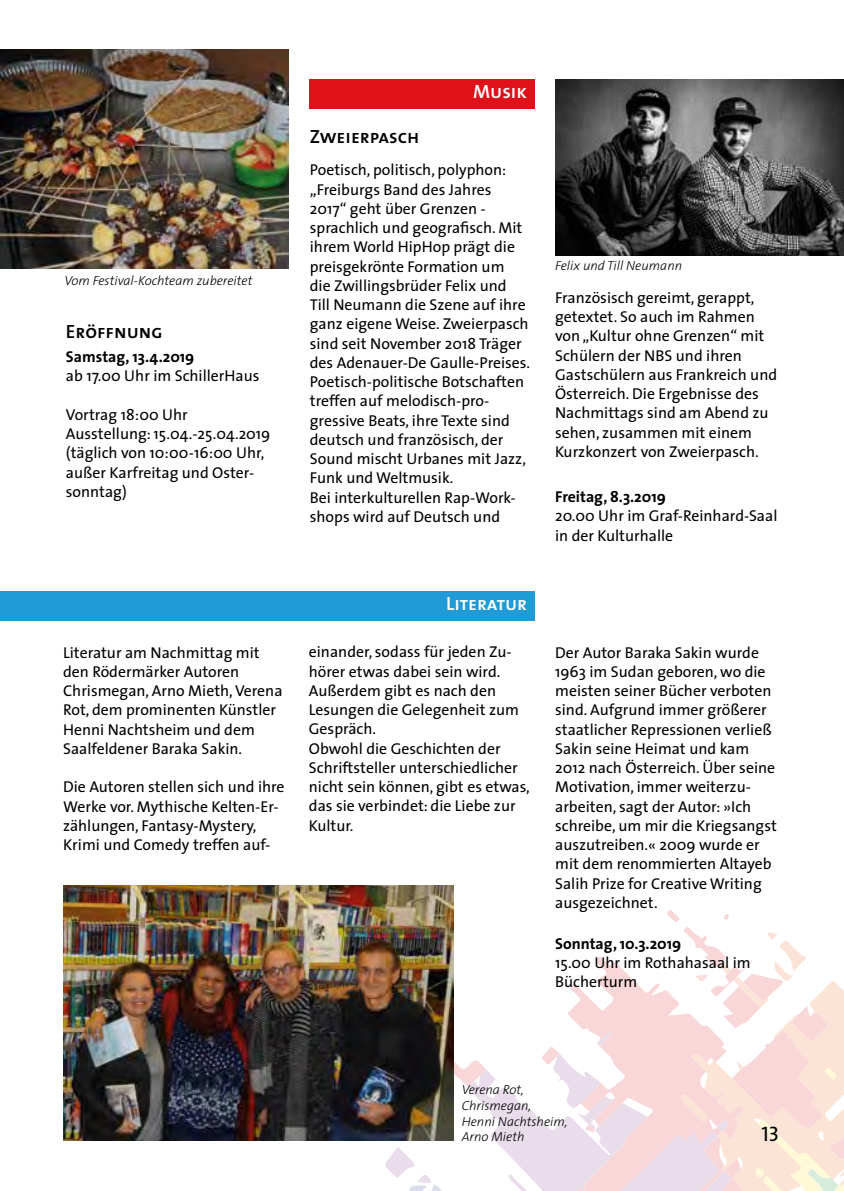
<style>
.page{position:relative;width:844px;height:1191px;background:#fff}
.page>*{position:absolute;margin:0;border:0;box-sizing:border-box;transform-origin:0 0}
.t1{font:21px "The Sans Caps";color:#000}
.t2{font:19.25px "The Sans Semi Bold Caps";color:#000}
.t3{font:19.25px "The Sans Semi Bold Caps";color:#fff}
.t4{font:15.75px/19.2px "The Sans";color:#000}
.t5{font:700 15.75px "The Sans";color:#000}
.t6{font:italic 300 13.12px/15.8px "The Sans";color:#000}
</style>
<div class="page">
<svg style="left:385px;top:909px;width:458px;height:282px"></svg>
<img style="left:63px;top:885px;width:390px;height:255px">
<img style="left:0;top:50px;width:289px;height:218px">
<img style="left:555px;top:79px;width:288px;height:176px">
<div style="left:0;top:591px;width:534px;height:30px;background:#209bd7"></div>
<div style="left:309px;top:79px;width:225px;height:30px;background:#e1111a"></div>
<p class="t6" style="left:64px;top:272px;width:189px">Vom Festival-Kochteam zubereitet</p>
<p class="t2" style="left:66px;top:315px;width:98px">Eröffnung</p>
<p class="t5" style="left:66px;top:343px;width:130px">Samstag, 13.4.2019</p>
<p class="t4" style="left:66px;top:366px;width:195px">ab 17.00 Uhr im SchillerHaus</p>
<p class="t4" style="left:66px;top:404px;width:206px">Vortrag 18:00 Uhr<br>Ausstellung: 15.04.-25.04.2019 (täglich von 10:00-16:00 Uhr, außer Karfreitag und Oster&shy;sonntag)</p>
<p class="t2" style="left:310px;top:120px;width:111px">Zweierpasch</p>
<p class="t3" style="left:473px;top:76px;width:56px">Musik</p>
<p class="t4" style="left:310px;top:160px;width:222px">Poetisch, politisch, polyphon: „Freiburgs Band des Jahres<br>2017“ geht über Grenzen - sprachlich und geografisch. Mit ihrem World HipHop prägt die preisgekrönte Formation um<br>die Zwillingsbrüder Felix und<br>Till Neumann die Szene auf ihre ganz eigene Weise. Zweierpasch sind seit November 2018 Träger des Adenauer-De Gaulle-Preises.<br>Poetisch-politische Botschaften treffen auf melodisch-pro&shy;gressive Beats, ihre Texte sind deutsch und französisch, der<br>Sound mischt Urbanes mit Jazz,<br>Funk und Weltmusik.<br>Bei interkulturellen Rap-Work&shy;shops wird auf Deutsch und</p>
<p class="t4" style="left:63px;top:642px;width:221px">Literatur am Nachmittag mit den Rödermärker Autoren<br>Chrismegan, Arno Mieth, Verena<br>Rot, dem prominenten Künstler<br>Henni Nachtsheim und dem<br>Saalfeldener Baraka Sakin.</p>
<p class="t4" style="left:63px;top:777px;width:223px">Die Autoren stellen sich und ihre<br>Werke vor. Mythische Kelten-Er&shy;zählungen, Fantasy-Mystery,<br>Krimi und Comedy treffen auf-</p>
<p class="t3" style="left:446px;top:587px;width:82px">Literatur</p>
<p class="t4" style="left:309px;top:642px;width:222px">einander, sodass für jeden Zu&shy;hörer etwas dabei sein wird.<br>Außerdem gibt es nach den<br>Lesungen die Gelegenheit zum<br>Gespräch.<br>Obwohl die Geschichten der<br>Schriftsteller unterschiedlicher nicht sein können, gibt es etwas, das sie verbindet: die Liebe zur<br>Kultur.</p>
<p class="t6" style="left:555px;top:257px;width:128px">Felix und Till Neumann</p>
<p class="t4" style="left:555px;top:287px;width:223px">Französisch gereimt, gerappt, getextet. So auch im Rahmen von „Kultur ohne Grenzen“ mit<br>Schülern der NBS und ihren<br>Gastschülern aus Frankreich und<br>Österreich. Die Ergebnisse des<br>Nachmittags sind am Abend zu sehen, zusammen mit einem<br>Kurzkonzert von Zweierpasch.</p>
<p class="t5" style="left:555px;top:483px;width:112px">Freitag, 8.3.2019</p>
<p class="t4" style="left:555px;top:506px;width:224px">20.00 Uhr im Graf-Reinhard-Saal in der Kulturhalle</p>
<p class="t4" style="left:555px;top:642px;width:223px">Der Autor Baraka Sakin wurde<br>1963 im Sudan geboren, wo die meisten seiner Bücher verboten sind. Aufgrund immer größerer staatlicher Repressionen verließ<br>Sakin seine Heimat und kam<br>2012 nach Österreich. Über seine<br>Motivation, immer weiterzu&shy;arbeiten, sagt der Autor: »Ich schreibe, um mir die Kriegsangst auszutreiben.« 2009 wurde er mit dem renommierten Altayeb<br>Salih Prize for Creative Writing ausgezeichnet.</p>
<p class="t5" style="left:555px;top:930px;width:128px">Sonntag, 10.3.2019</p>
<p class="t4" style="left:555px;top:952px;width:197px">15.00 Uhr im Rothahasaal im<br>Bücherturm</p>
<p class="t6" style="left:461px;top:1081px;width:107px">Verena Rot,<br>Chrismegan,<br>Henni Nachtsheim,<br>Arno Mieth</p>
<h1 class="t1" style="left:761px;top:1116px;width:19px">13</h1>
</div>
